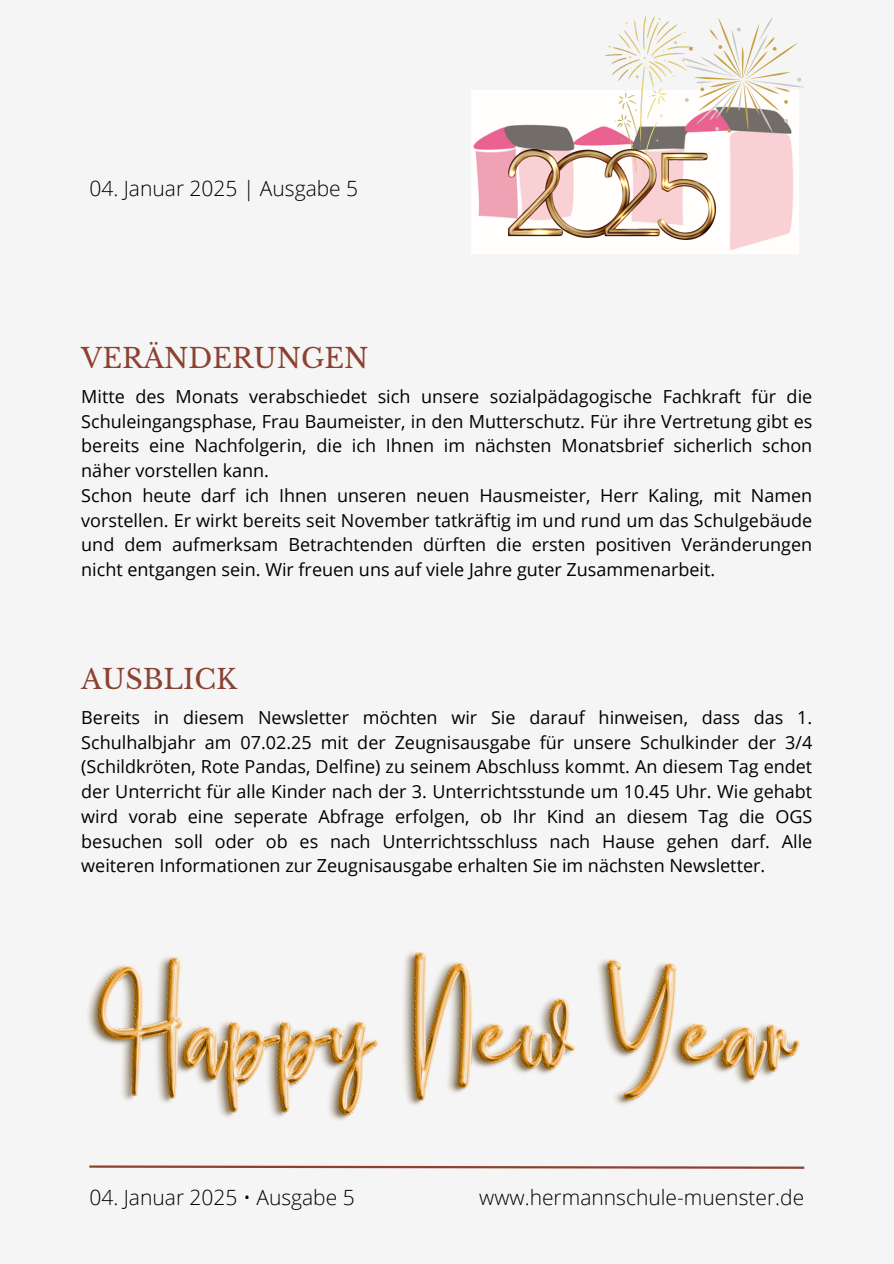
<style>
.page{position:relative;width:894px;height:1264px;background:#fff}
.page>*{position:absolute;margin:0;border:0;box-sizing:border-box;transform-origin:0 0}
.t1{font:27px "Libre Baskerville";color:#8c4131}
.t2{font:300 21px "Open Sans";color:#000}
.t3{font:18px/24.8px "Open Sans";color:#000;text-align:justify}
</style>
<div class="page">
<div style="left:0;top:0;width:893px;height:1263px;background:#f5f5f5"></div>
<svg style="left:89px;top:1165px;width:716px;height:4px"></svg>
<img style="left:473px;top:124px;width:320px;height:126px">
<img style="left:605px;top:17px;width:88px;height:133px">
<img style="left:508px;top:150px;width:207px;height:90px">
<svg style="left:681px;top:17px;width:123px;height:116px"></svg>
<img style="left:88px;top:951px;width:712px;height:169px">
<p class="t2" style="left:89px;top:173px;width:270px">04. Januar 2025 | Ausgabe 5</p>
<h2 class="t1" style="left:81px;top:342px;width:289px">VERÄNDERUNGEN</h2>
<p class="t3" style="left:81px;top:383px;width:732px">Mitte des Monats verabschiedet sich unsere sozialpädagogische Fachkraft für die Schuleingangsphase, Frau Baumeister, in den Mutterschutz. Für ihre Vertretung gibt es bereits eine Nachfolgerin, die ich Ihnen im nächsten Monatsbrief sicherlich schon näher vorstellen kann.</p>
<p class="t3" style="left:81px;top:482px;width:732px">Schon heute darf ich Ihnen unseren neuen Hausmeister, Herr Kaling, mit Namen vorstellen. Er wirkt bereits seit November tatkräftig im und rund um das Schulgebäude und dem aufmerksam Betrachtenden dürften die ersten positiven Veränderungen nicht entgangen sein. Wir freuen uns auf viele Jahre guter Zusammenarbeit.</p>
<p class="t1" style="left:81px;top:662px;width:157px">AUSBLICK</p>
<p class="t3" style="left:81px;top:704px;width:732px">Bereits in diesem Newsletter möchten wir Sie darauf hinweisen, dass das 1.<br>Schulhalbjahr am 07.02.25 mit der Zeugnisausgabe für unsere Schulkinder der 3/4 (Schildkröten, Rote Pandas, Delfine) zu seinem Abschluss kommt. An diesem Tag endet der Unterricht für alle Kinder nach der 3. Unterrichtsstunde um 10.45 Uhr. Wie gehabt wird vorab eine seperate Abfrage erfolgen, ob Ihr Kind an diesem Tag die OGS besuchen soll oder ob es nach Unterrichtsschluss nach Hause gehen darf. Alle weiteren Informationen zur Zeugnisausgabe erhalten Sie im nächsten Newsletter.</p>
<h1 class="t2" style="left:89px;top:1182px;width:267px">04. Januar 2025 • Ausgabe 5</h1>
<p class="t2" style="left:479px;top:1182px;width:326px">www.hermannschule-muenster.de</p>
</div>
